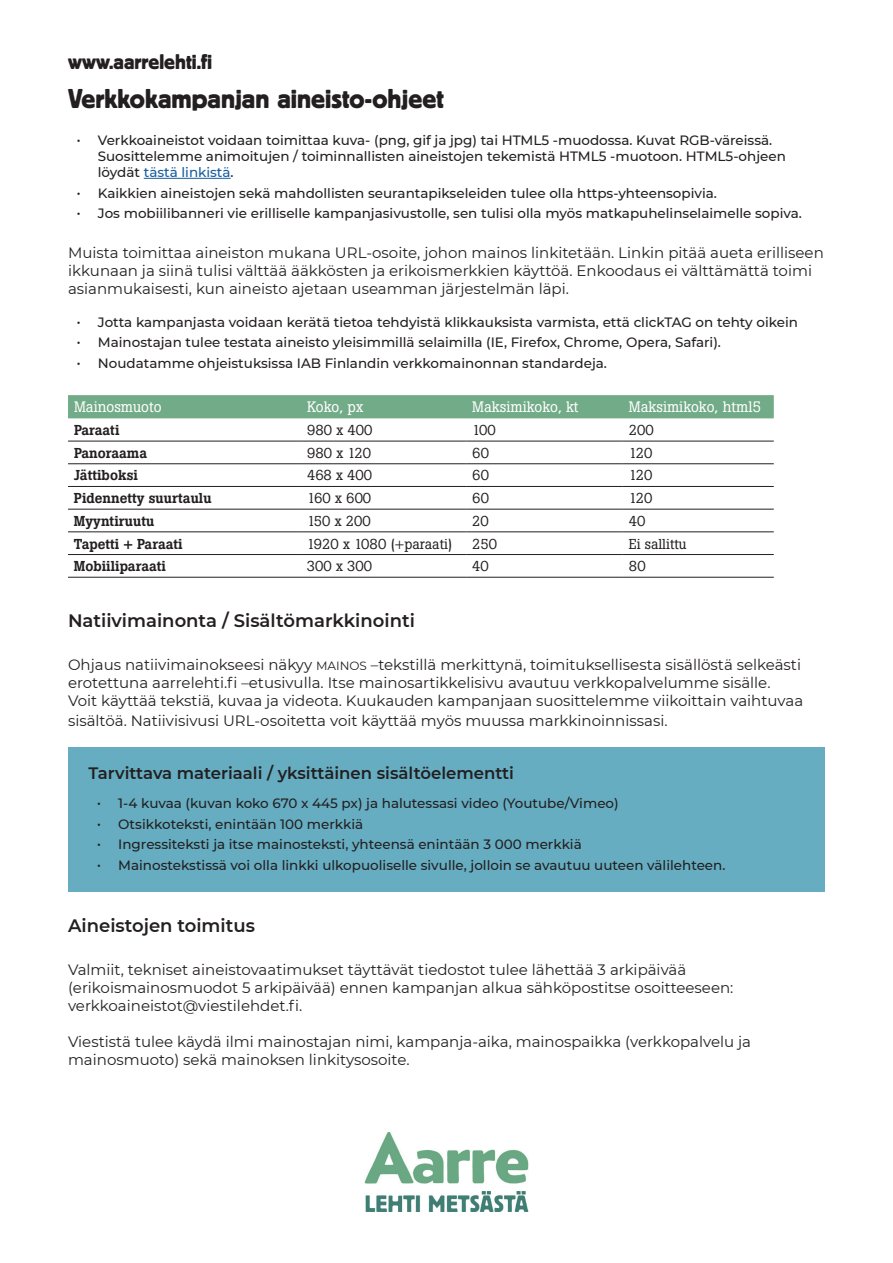
<style>
.page{position:relative;width:893px;height:1263px;background:#fff}
.page>*{position:absolute;margin:0;border:0;box-sizing:border-box;transform-origin:0 0}
.t1{font:27px "Block BE";color:#231f20}
.t2{font:21px "Block BE";color:#231f20}
.t3{font:600 18px "Montserrat";color:#231f20}
.t4{font:600 16.5px "Montserrat";color:#231f20}
.t5{font:15px/18px "Montserrat";color:#231f20}
.t6{font:15px "Boton";color:#fff}
.t7{font:14.25px "Boton";color:#231f20}
.t8{font:500 14.25px "Boton";color:#231f20}
.t9{font:500 13.5px/16.2px "Montserrat";color:#231f20}
.s1{font-weight:400;font-size:15px}
.s2{color:#175d9e}
.s3{font-size:12px}
</style>
<div class="page">
<hr style="left:144px;top:178px;width:87px;height:1px;background:#175d9e">
<div style="left:68px;top:395px;width:706px;height:23px;background:#72ab87"></div>
<hr style="left:68px;top:486px;width:233px;height:1px;background:#231f20">
<hr style="left:301px;top:486px;width:165px;height:1px;background:#231f20">
<hr style="left:466px;top:486px;width:157px;height:1px;background:#231f20">
<hr style="left:623px;top:486px;width:151px;height:1px;background:#231f20">
<hr style="left:68px;top:509px;width:233px;height:1px;background:#231f20">
<hr style="left:301px;top:509px;width:165px;height:1px;background:#231f20">
<hr style="left:466px;top:509px;width:157px;height:1px;background:#231f20">
<hr style="left:623px;top:509px;width:151px;height:1px;background:#231f20">
<hr style="left:68px;top:532px;width:233px;height:1px;background:#231f20">
<hr style="left:301px;top:532px;width:165px;height:1px;background:#231f20">
<hr style="left:466px;top:532px;width:157px;height:1px;background:#231f20">
<hr style="left:623px;top:532px;width:151px;height:1px;background:#231f20">
<hr style="left:68px;top:554px;width:233px;height:1px;background:#231f20">
<hr style="left:301px;top:554px;width:165px;height:1px;background:#231f20">
<hr style="left:466px;top:554px;width:157px;height:1px;background:#231f20">
<hr style="left:623px;top:554px;width:151px;height:1px;background:#231f20">
<hr style="left:68px;top:577px;width:233px;height:1px;background:#231f20">
<hr style="left:301px;top:577px;width:165px;height:1px;background:#231f20">
<hr style="left:466px;top:577px;width:157px;height:1px;background:#231f20">
<hr style="left:623px;top:577px;width:151px;height:1px;background:#231f20">
<hr style="left:68px;top:441px;width:233px;height:1px;background:#231f20">
<hr style="left:301px;top:441px;width:165px;height:1px;background:#231f20">
<hr style="left:466px;top:441px;width:157px;height:1px;background:#231f20">
<hr style="left:623px;top:441px;width:151px;height:1px;background:#231f20">
<hr style="left:68px;top:463px;width:233px;height:1px;background:#231f20">
<hr style="left:301px;top:463px;width:165px;height:1px;background:#231f20">
<hr style="left:466px;top:463px;width:157px;height:1px;background:#231f20">
<hr style="left:623px;top:463px;width:151px;height:1px;background:#231f20">
<div style="left:68px;top:747px;width:757px;height:144px;background:#66adc1"></div>
<img style="left:364px;top:1133px;width:164px;height:79px">
<h2 class="t2" style="left:68px;top:50px;width:145px">www.aarrelehti.fi</h2>
<h1 class="t1" style="left:68px;top:83px;width:377px">Verkkokampanjan aineisto-ohjeet</h1>
<p class="t9" style="left:98px;top:131px;width:690px;text-indent:-21px"><span class="s1">•</span> Verkkoaineistot voidaan toimittaa kuva- (png, gif ja jpg) tai HTML5 -muodossa. Kuvat RGB-väreissä.<br>Suosittelemme animoitujen / toiminnallisten aineistojen tekemistä HTML5 -muotoon. HTML5-ohjeen löydät <span class="s2">tästä linkistä</span>.</p>
<p class="t9" style="left:77px;top:184px;width:642px"><span class="s1">•</span> Kaikkien aineistojen sekä mahdollisten seurantapikseleiden tulee olla https-yhteensopivia.</p>
<p class="t9" style="left:77px;top:205px;width:727px"><span class="s1">•</span> Jos mobiilibanneri vie erilliselle kampanjasivustolle, sen tulisi olla myös matkapuhelinselaimelle sopiva.</p>
<p class="t5" style="left:68px;top:243px;width:757px">Muista toimittaa aineiston mukana URL-osoite, johon mainos linkitetään. Linkin pitää aueta erilliseen ikkunaan ja siinä tulisi välttää ääkkösten ja erikoismerkkien käyttöä. Enkoodaus ei välttämättä toimi asianmukaisesti, kun aineisto ajetaan useamman järjestelmän läpi.</p>
<p class="t9" style="left:77px;top:313px;width:723px"><span class="s1">•</span> Jotta kampanjasta voidaan kerätä tietoa tehdyistä klikkauksista varmista, että clickTAG on tehty oikein</p>
<p class="t9" style="left:77px;top:334px;width:646px"><span class="s1">•</span> Mainostajan tulee testata aineisto yleisimmillä selaimilla (IE, Firefox, Chrome, Opera, Safari).</p>
<p class="t9" style="left:77px;top:354px;width:532px"><span class="s1">•</span> Noudatamme ohjeistuksissa IAB Finlandin verkkomainonnan standardeja.</p>
<p class="t6" style="left:74px;top:398px;width:89px">Mainosmuoto</p>
<p class="t6" style="left:307px;top:398px;width:58px">Koko, px</p>
<p class="t6" style="left:472px;top:398px;width:108px">Maksimikoko, kt</p>
<p class="t6" style="left:629px;top:398px;width:134px">Maksimikoko, html5</p>
<p class="t8" style="left:74px;top:422px;width:47px">Paraati</p>
<p class="t7" style="left:307px;top:422px;width:67px">980 x 400</p>
<p class="t7" style="left:472px;top:422px;width:25px">100</p>
<p class="t7" style="left:629px;top:422px;width:26px">200</p>
<p class="t8" style="left:74px;top:444px;width:75px">Panoraama</p>
<p class="t7" style="left:307px;top:444px;width:65px">980 x 120</p>
<p class="t7" style="left:472px;top:444px;width:18px">60</p>
<p class="t7" style="left:629px;top:444px;width:25px">120</p>
<p class="t8" style="left:74px;top:467px;width:65px">Jättiboksi</p>
<p class="t7" style="left:307px;top:467px;width:66px">468 x 400</p>
<p class="t7" style="left:472px;top:467px;width:18px">60</p>
<p class="t7" style="left:629px;top:467px;width:25px">120</p>
<p class="t8" style="left:74px;top:490px;width:139px">Pidennetty suurtaulu</p>
<p class="t7" style="left:307px;top:490px;width:66px">160 x 600</p>
<p class="t7" style="left:472px;top:490px;width:18px">60</p>
<p class="t7" style="left:629px;top:490px;width:25px">120</p>
<p class="t8" style="left:74px;top:512px;width:82px">Myyntiruutu</p>
<p class="t7" style="left:307px;top:512px;width:65px">150 x 200</p>
<p class="t7" style="left:472px;top:512px;width:18px">20</p>
<p class="t7" style="left:629px;top:512px;width:18px">40</p>
<p class="t8" style="left:74px;top:535px;width:110px">Tapetti + Paraati</p>
<p class="t7" style="left:307px;top:535px;width:147px">1920 x 1080 (+paraati)</p>
<p class="t7" style="left:472px;top:535px;width:26px">250</p>
<p class="t7" style="left:629px;top:535px;width:59px">Ei sallittu</p>
<p class="t8" style="left:74px;top:558px;width:94px">Mobiiliparaati</p>
<p class="t7" style="left:307px;top:558px;width:66px">300 x 300</p>
<p class="t7" style="left:472px;top:558px;width:18px">40</p>
<p class="t7" style="left:629px;top:558px;width:18px">80</p>
<p class="t3" style="left:68px;top:608px;width:348px">Natiivimainonta / Sisältömarkkinointi</p>
<p class="t5" style="left:68px;top:655px;width:737px">Ohjaus natiivimainokseesi näkyy <span class="s3">MAINOS</span> –tekstillä merkittynä, toimituksellisesta sisällöstä selkeästi erotettuna aarrelehti.fi –etusivulla. Itse mainosartikkelisivu avautuu verkkopalvelumme sisälle.<br>Voit käyttää tekstiä, kuvaa ja videota. Kuukauden kampanjaan suosittelemme viikoittain vaihtuvaa</p>
<p class="t5" style="left:68px;top:711px;width:601px">sisältöä. Natiivisivusi URL-osoitetta voit käyttää myös muussa markkinoinnissasi.</p>
<p class="t4" style="left:88px;top:762px;width:427px">Tarvittava materiaali / yksittäinen sisältöelementti</p>
<p class="t9" style="left:97px;top:795px;width:523px"><span class="s1">•</span> 1-4 kuvaa (kuvan koko 670 x 445 px) ja halutessasi video (Youtube/Vimeo)</p>
<p class="t9" style="left:97px;top:815px;width:268px"><span class="s1">•</span> Otsikkoteksti, enintään 100 merkkiä</p>
<p class="t9" style="left:97px;top:836px;width:486px"><span class="s1">•</span> Ingressiteksti ja itse mainosteksti, yhteensä enintään 3 000 merkkiä</p>
<p class="t9" style="left:97px;top:856px;width:630px"><span class="s1">•</span> Mainostekstissä voi olla linkki ulkopuoliselle sivulle, jolloin se avautuu uuteen välilehteen.</p>
<p class="t3" style="left:68px;top:913px;width:188px">Aineistojen toimitus</p>
<p class="t5" style="left:68px;top:960px;width:667px">Valmiit, tekniset aineistovaatimukset täyttävät tiedostot tulee lähettää 3 arkipäivää (erikoismainosmuodot 5 arkipäivää) ennen kampanjan alkua sähköpostitse osoitteeseen: verkkoaineistot@viestilehdet.fi.</p>
<p class="t5" style="left:68px;top:1032px;width:685px">Viestistä tulee käydä ilmi mainostajan nimi, kampanja-aika, mainospaikka (verkkopalvelu ja mainosmuoto) sekä mainoksen linkitysosoite.</p>
</div>
